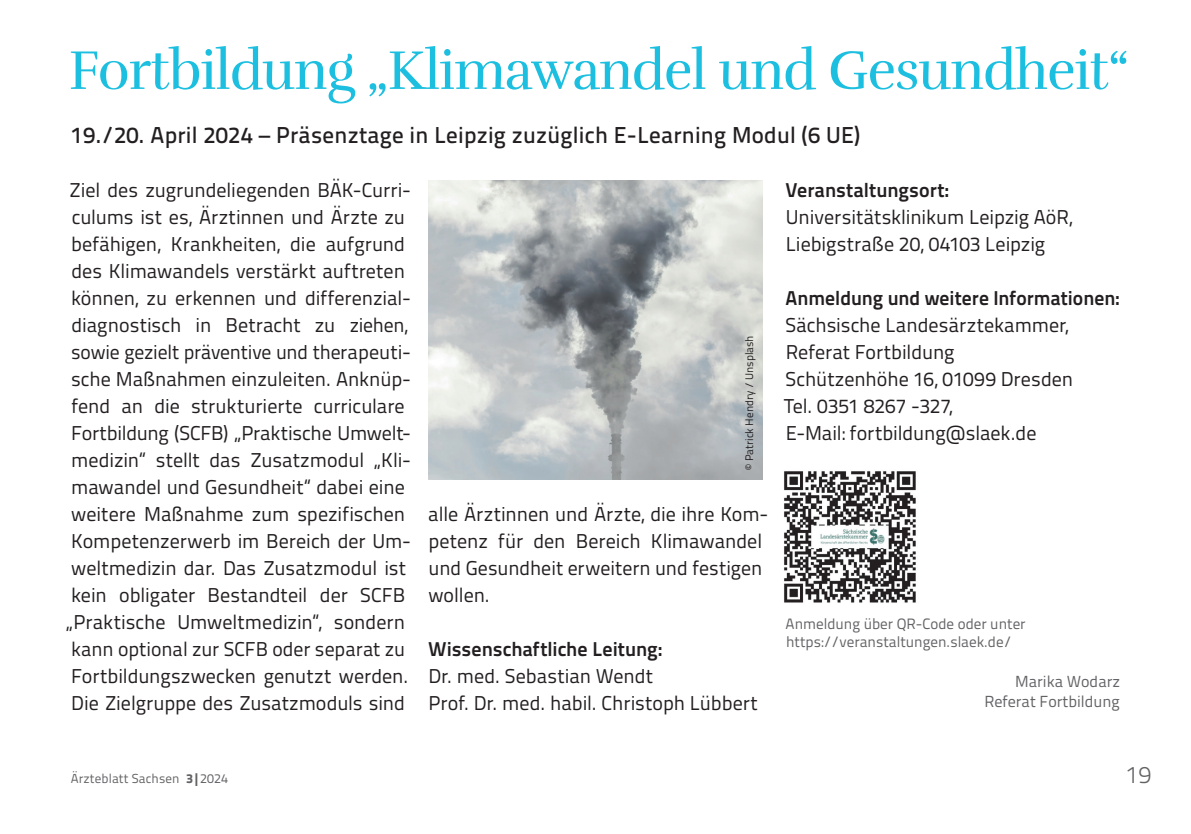
<style>
.page{position:relative;width:1191px;height:834px;background:#fff}
.page>*{position:absolute;margin:0;border:0;box-sizing:border-box;transform-origin:0 0}
.t1{font:56px "Rufina";letter-spacing:-.02em;color:#1cbfdf}
.t2{font:300 24px "Titillium Text";color:#636366}
.t3{font:500 23px "Titillium Text";letter-spacing:.01em;color:#231f20}
.t4{font:20px/27px "Titillium Text";color:#231f20}
.t5{font:700 20px "Titillium Text";color:#231f20}
.t6{font:16px/20px "Titillium Text";color:#636366;text-align:right}
.t7{font:15px/18px "Titillium Text";color:#636366}
.t8{font:13px "Titillium Text";letter-spacing:.01em;color:#636366}
.t9{font:11px "Titillium Text";color:#231f20}
.s1{font-weight:800}
</style>
<div class="page">
<img style="left:784px;top:471px;width:132px;height:132px">
<img style="left:428px;top:181px;width:335px;height:299px">
<h1 class="t1" style="left:69px;top:36px;width:1062px">Fortbildung „Klimawandel und Gesundheit“</h1>
<p class="t3" style="left:71px;top:117px;width:790px">19./20. April 2024 – Präsenztage in Leipzig zuzüglich E-Learning Modul (6 UE)</p>
<p class="t4" style="left:66px;top:175px;width:346px">Ziel des zugrundeliegenden BÄK-Curri&shy;culums ist es, Ärztinnen und Ärzte zu befähigen, Krankheiten, die aufgrund des Klimawandels verstärkt auftreten können, zu erkennen und differenzial&shy;diagnostisch in Betracht zu ziehen, sowie gezielt präventive und therapeuti&shy;sche Maßnahmen einzuleiten. Anknüp&shy;fend an die strukturierte curriculare Fortbildung (SCFB) „Praktische Umwelt&shy;medizin“ stellt das Zusatzmodul „Kli&shy;mawandel und Gesundheit“ dabei eine weitere Maßnahme zum spezifischen Kompetenzerwerb im Bereich der Um&shy;weltmedizin dar. Das Zusatzmodul ist kein obligater Bestandteil der SCFB „Praktische Umweltmedizin“, sondern kann optional zur SCFB oder separat zu Fortbildungszwecken genutzt werden.<br>Die Zielgruppe des Zusatzmoduls sind</p>
<p class="t5" style="left:785px;top:174px;width:165px">Veranstaltungsort:</p>
<p class="t4" style="left:785px;top:202px;width:288px">Universitätsklinikum Leipzig AöR,<br>Liebigstraße 20, 04103 Leipzig</p>
<p class="t5" style="left:785px;top:282px;width:336px">Anmeldung und weitere Informationen:</p>
<p class="t4" style="left:784px;top:310px;width:291px">Sächsische Landesärztekammer,<br>Referat Fortbildung<br>Schützenhöhe 16, 01099 Dresden<br>Tel. 0351 8267 -327,<br>E-Mail: fortbildung@slaek.de</p>
<p class="t9" style="left:741px;top:470px;width:136px;rotate:-90deg">© Patrick Hendry / Unsplash</p>
<p class="t4" style="left:428px;top:499px;width:341px">alle Ärztinnen und Ärzte, die ihre Kom&shy;petenz für den Bereich Klimawandel und Gesundheit erweitern und festigen wollen.</p>
<p class="t5" style="left:428px;top:633px;width:235px">Wissenschaftliche Leitung:</p>
<p class="t4" style="left:428px;top:661px;width:331px">Dr. med. Sebastian Wendt<br>Prof. Dr. med. habil. Christoph Lübbert</p>
<p class="t7" style="left:785px;top:614px;width:241px">Anmeldung über QR-Code oder unter https://veranstaltungen.slaek.de/</p>
<p class="t6" style="left:984px;top:670px;width:137px">Marika Wodarz<br>Referat Fortbildung</p>
<p class="t8" style="left:71px;top:769px;width:159px">Ärzteblatt Sachsen <span class="s1">3|</span>2024</p>
<p class="t2" style="left:1125px;top:757px;width:27px">19</p>
</div>
